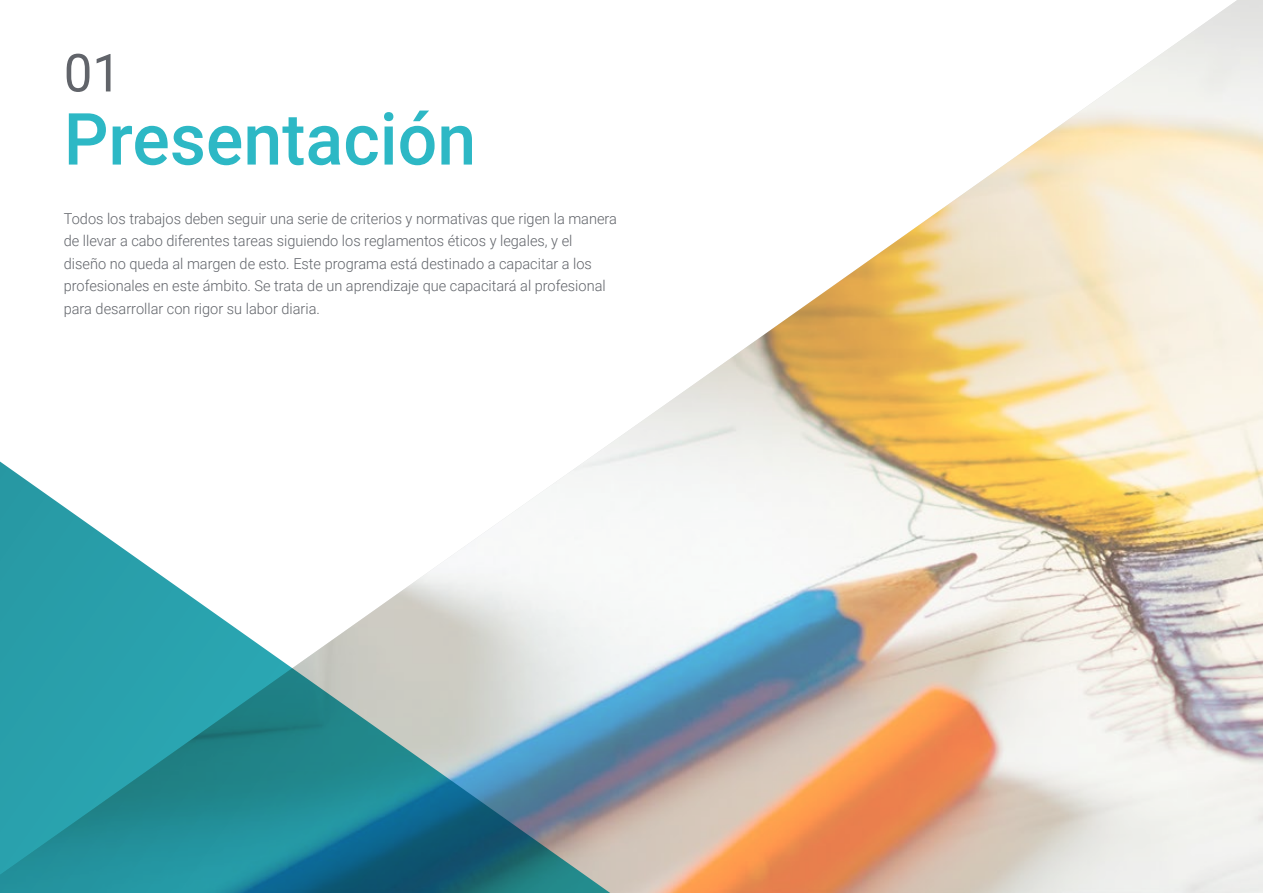
<style>
.page{position:relative;width:1263px;height:893px;background:#fff}
.page>*{position:absolute;margin:0;border:0;box-sizing:border-box;transform-origin:0 0}
.t1{font:500 72px "Roboto";color:#2db8c5}
.t2{font:52.5px "Roboto";color:#61646a}
.t3{font:300 15px/22.5px "Roboto";color:#61646a}
</style>
<div class="page">
<img style="left:607px;top:0;width:656px;height:893px">
<svg style="left:0;top:446px;width:640px;height:447px"></svg>
<h2 class="t2" style="left:64px;top:36px;width:59px">01</h2>
<h1 class="t1" style="left:64px;top:89px;width:414px">Presentación</h1>
<p class="t3" style="left:64px;top:207px;width:555px">Todos los trabajos deben seguir una serie de criterios y normativas que rigen la manera de llevar a cabo diferentes tareas siguiendo los reglamentos éticos y legales, y el diseño no queda al margen de esto. Este programa está destinado a capacitar a los profesionales en este ámbito. Se trata de un aprendizaje que capacitará al profesional para desarrollar con rigor su labor diaria.</p>
</div>
